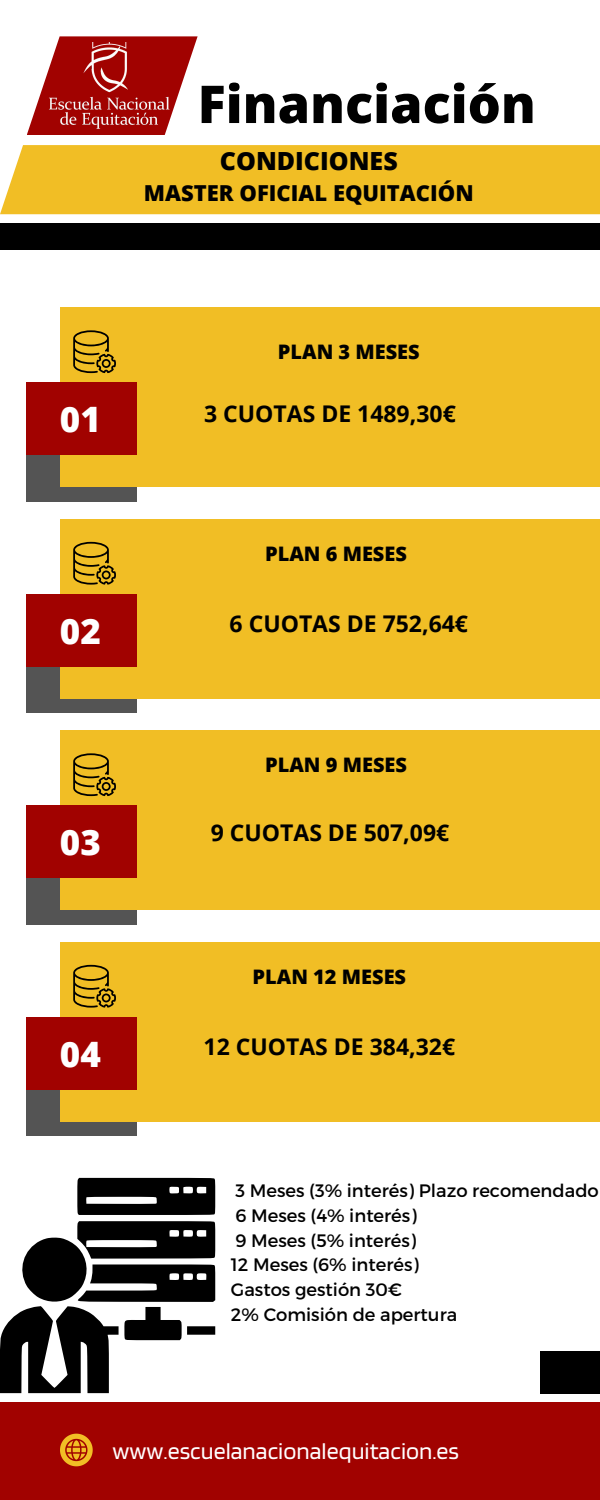
<style>
.page{position:relative;width:600px;height:1500px;background:#fff}
.page>*{position:absolute;margin:0;border:0;box-sizing:border-box;transform-origin:0 0}
.t1{font:800 52.2px "Open Sans";color:#000}
.t2{font:800 35px "Open Sans";color:#fff}
.t3{font:800 25px "Open Sans";color:#000}
.t4{font:24px "Blinker";color:#fff}
.t5{font:700 23px "Open Sans";color:#000}
.t6{font:800 22px "Open Sans";color:#000}
.t7{font:800 20px "Open Sans";color:#000}
.t8{font:18px "Montserrat";color:#000}
</style>
<div class="page">
<div style="left:0;top:145px;width:600px;height:69px;background:#f1be25"></div>
<svg style="left:27px;top:36px;width:171px;height:99px"></svg>
<div style="left:0;top:223px;width:600px;height:27px;background:#000"></div>
<div style="left:27px;top:409px;width:110px;height:92px;background:#545454"></div>
<div style="left:60px;top:307px;width:540px;height:180px;background:#f1be25"></div>
<div style="left:27px;top:383px;width:110px;height:72px;background:#a10200"></div>
<svg style="left:73px;top:330px;width:43px;height:43px"></svg>
<div style="left:27px;top:620px;width:110px;height:93px;background:#545454"></div>
<div style="left:60px;top:519px;width:540px;height:180px;background:#f1be25"></div>
<div style="left:27px;top:594px;width:110px;height:73px;background:#a10200"></div>
<svg style="left:73px;top:542px;width:43px;height:43px"></svg>
<div style="left:27px;top:832px;width:110px;height:92px;background:#545454"></div>
<div style="left:60px;top:730px;width:540px;height:180px;background:#f1be25"></div>
<div style="left:27px;top:806px;width:110px;height:72px;background:#a10200"></div>
<svg style="left:73px;top:753px;width:43px;height:43px"></svg>
<div style="left:27px;top:1043px;width:110px;height:93px;background:#545454"></div>
<div style="left:60px;top:942px;width:540px;height:180px;background:#f1be25"></div>
<div style="left:27px;top:1017px;width:110px;height:73px;background:#a10200"></div>
<svg style="left:73px;top:965px;width:43px;height:43px"></svg>
<svg style="left:77px;top:1178px;width:138px;height:37px;background:#222"></svg>
<svg style="left:0;top:1221px;width:215px;height:172px"></svg>
<div style="left:0;top:1403px;width:600px;height:97px;background:#a10200"></div>
<svg style="left:60px;top:1434px;width:33px;height:32px"></svg>
<div style="left:540px;top:1351px;width:60px;height:42px;background:#000"></div>
<img style="left:48px;top:43px;width:121px;height:85px">
<h1 class="t1" style="left:198px;top:67px;width:340px">Financiación</h1>
<p class="t3" style="left:220px;top:143px;width:179px">CONDICIONES</p>
<h2 class="t6" style="left:144px;top:177px;width:331px">MASTER OFICIAL EQUITACIÓN</h2>
<p class="t7" style="left:278px;top:337px;width:143px">PLAN 3 MESES</p>
<h4 class="t2" style="left:60px;top:395px;width:42px">01</h4>
<p class="t5" style="left:204px;top:397px;width:253px">3 CUOTAS DE 1489,30€</p>
<h2 class="t7" style="left:265px;top:539px;width:143px">PLAN 6 MESES</h2>
<h4 class="t2" style="left:60px;top:606px;width:42px">02</h4>
<p class="t5" style="left:230px;top:607px;width:240px">6 CUOTAS DE 752,64€</p>
<p class="t7" style="left:265px;top:751px;width:143px">PLAN 9 MESES</p>
<p class="t2" style="left:60px;top:818px;width:42px">03</p>
<p class="t5" style="left:211px;top:816px;width:240px">9 CUOTAS DE 507,09€</p>
<h2 class="t7" style="left:253px;top:962px;width:155px">PLAN 12 MESES</h2>
<h4 class="t2" style="left:60px;top:1029px;width:42px">04</h4>
<h2 class="t5" style="left:204px;top:1030px;width:253px">12 CUOTAS DE 384,32€</h2>
<p class="t8" style="left:236px;top:1179px;width:365px">3 Meses (3% interés) Plazo recomendado</p>
<p class="t8" style="left:236px;top:1204px;width:182px">6 Meses (4% interés)</p>
<h4 class="t8" style="left:236px;top:1228px;width:182px">9 Meses (5% interés)</h4>
<h2 class="t8" style="left:231px;top:1253px;width:189px">12 Meses (6% interés)</h2>
<p class="t8" style="left:231px;top:1278px;width:173px">Gastos gestión 30€</p>
<p class="t8" style="left:231px;top:1303px;width:228px">2% Comisión de apertura</p>
<h4 class="t4" style="left:113px;top:1436px;width:348px">www.escuelanacionalequitacion.es</h4>
</div>
